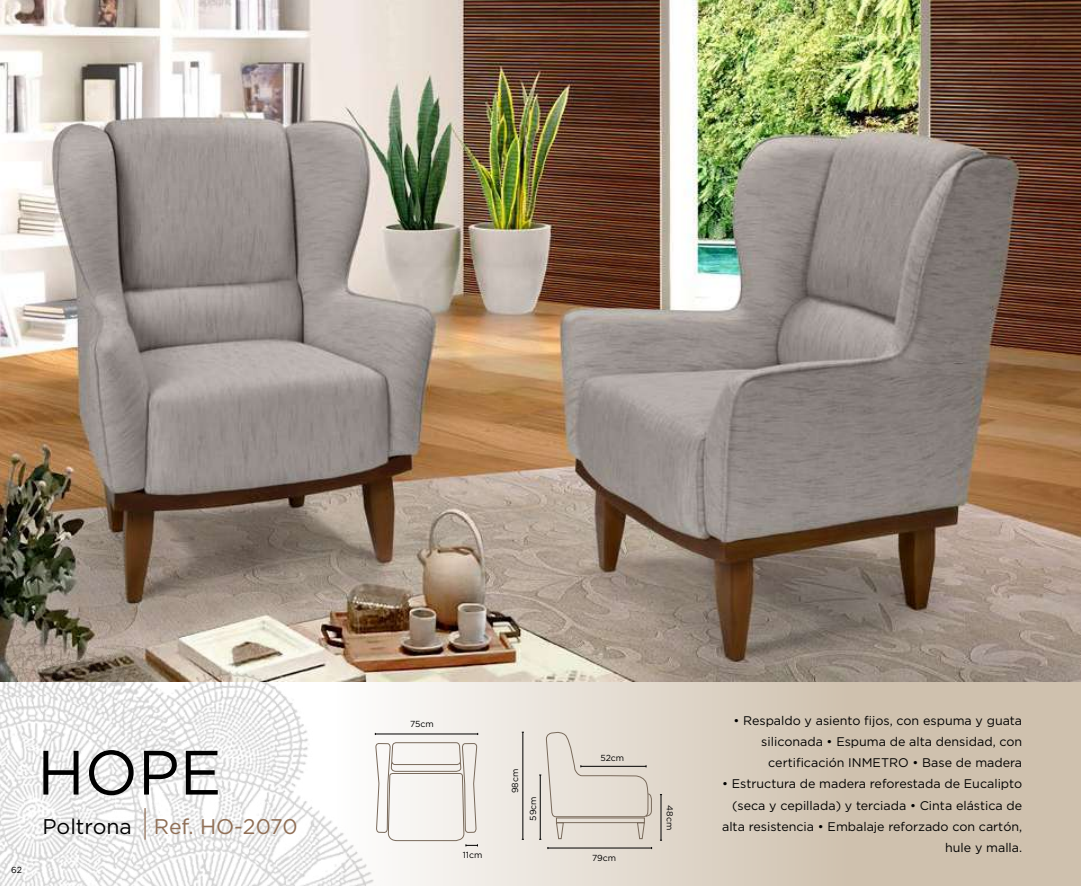
<style>
.page{position:relative;width:1081px;height:886px;background:#fff}
.page>*{position:absolute;margin:0;border:0;box-sizing:border-box;transform-origin:0 0}
.t1{font:62.5px "Gotham";color:#000}
.t2{font:21.25px "Gotham";color:#906f56}
.t3{font:12.5px/21.2px "Gotham";color:#000;text-align:right}
.t4{font:8.75px "Gotham";color:#000}
.s1{color:#000}
</style>
<div class="page">
<svg style="left:456px;top:681px;width:625px;height:205px;background:#d7ccbd"></svg>
<img style="left:0;top:0;width:1081px;height:681px">
<img style="left:0;top:628px;width:456px;height:258px">
<hr style="left:144px;top:808px;width:2px;height:32px;background:#906f56">
<hr style="left:523px;top:732px;width:1px;height:107px;background:#000">
<hr style="left:661px;top:794px;width:1px;height:46px;background:#000">
<hr style="left:548px;top:848px;width:103px;height:1px;background:#000">
<svg style="left:539px;top:729px;width:113px;height:111px;background:#ded6cd"></svg>
<svg style="left:375px;top:721px;width:103px;height:125px"></svg>
<p class="t4" style="left:11px;top:865px;width:12px">62</p>
<h1 class="t1" style="left:37px;top:738px;width:186px">HOPE</h1>
<h2 class="t2" style="left:43px;top:815px;width:257px"><span class="s1">Poltrona</span> Ref. HO-2070</h2>
<p class="t4" style="left:410px;top:719px;width:25px">75cm</p>
<p class="t4" style="left:463px;top:850px;width:21px">11cm</p>
<p class="t4" style="left:510px;top:793px;width:26px;rotate:-90deg">98cm</p>
<p class="t4" style="left:600px;top:753px;width:25px">52cm</p>
<p class="t4" style="left:528px;top:821px;width:26px;rotate:-90deg">59cm</p>
<p class="t4" style="left:675px;top:805px;width:26px;rotate:90deg">48cm</p>
<p class="t4" style="left:592px;top:853px;width:26px">79cm</p>
<p class="t3" style="left:733px;top:709px;width:290px">• Respaldo y asiento fijos, con espuma y guata siliconada • Espuma de alta densidad, con certificación INMETRO • Base de madera</p>
<p class="t3" style="left:722px;top:773px;width:301px">• Estructura de madera reforestada de Eucalipto (seca y cepillada) y terciada • Cinta elástica de alta resistencia • Embalaje reforzado con cartón, hule y malla.</p>
</div>
